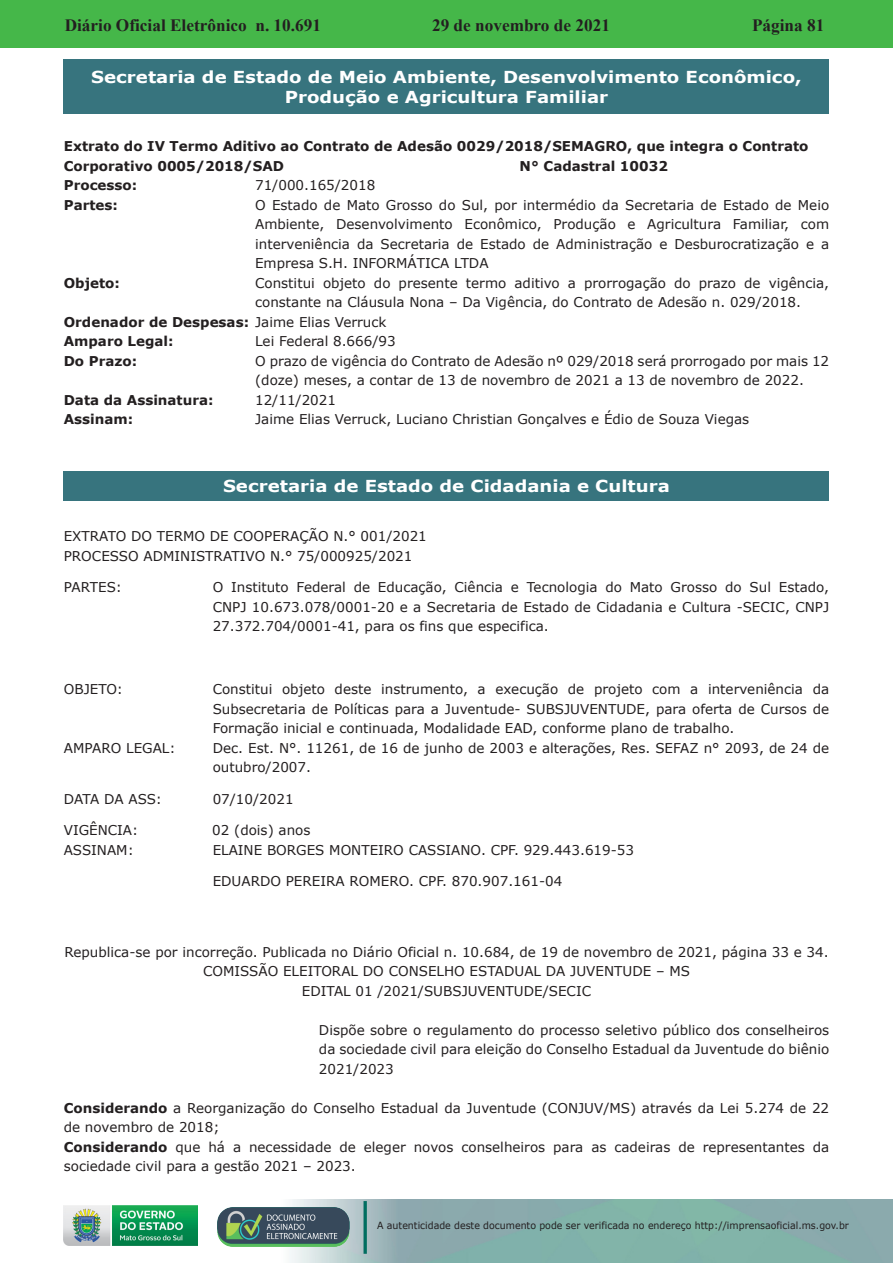
<style>
.page{position:relative;width:893px;height:1263px;background:#fff}
.page>*{position:absolute;margin:0;border:0;box-sizing:border-box;transform-origin:0 0}
.t1{font:700 17.25px "Times New Roman";color:#231f20}
.Atos_Normativos_das{font:700 16.5px/19.8px "Verdana";color:#fff;text-align:center;scale:1.1 1}
.Body_Text_3{font:13.5px/19.5px "Verdana";color:#231f20}
.Body_Text_Indent{font:13.5px/19.5px "Verdana";color:#231f20;text-align:justify}
.t2{font:700 13.5px/19.5px "Verdana";color:#231f20}
.t3{font:9.9px "Verdana";color:#231f20;scale:.95 1}
.s1{font-weight:400}
.s2{font-weight:700}
</style>
<div class="page">
<div style="left:0;top:0;width:893px;height:48px;background:#45b749"></div>
<img style="left:63px;top:1199px;width:830px;height:64px">
<img style="left:364px;top:1202px;width:2px;height:51px">
<img style="left:218px;top:1207px;width:132px;height:39px">
<img style="left:64px;top:1205px;width:134px;height:41px">
<div style="left:64px;top:60px;width:765px;height:54px;background:#37747e"></div>
<div style="left:64px;top:471px;width:765px;height:30px;background:#37747e"></div>
<p class="t1" style="left:65px;top:13px;width:258px">Diário Oficial Eletrônico n. 10.691</p>
<p class="t1" style="left:432px;top:13px;width:179px">29 de novembro de 2021</p>
<p class="t1" style="left:752px;top:13px;width:74px">Página 81</p>
<p class="Atos_Normativos_das" style="left:91px;top:67px;width:647px">Secretaria de Estado de Meio Ambiente, Desenvolvimento Econômico,<br>Produção e Agricultura Familiar</p>
<p class="t2" style="left:64px;top:136px;width:746px">Extrato do IV Termo Aditivo ao Contrato de Adesão 0029/2018/SEMAGRO, que integra o Contrato<br>Corporativo 0005/2018/SAD</p>
<p class="t2" style="left:520px;top:156px;width:150px">N° Cadastral 10032</p>
<p class="t2" style="left:64px;top:175px;width:75px">Processo:</p>
<p class="Body_Text_3" style="left:255px;top:176px;width:122px">71/000.165/2018</p>
<p class="t2" style="left:64px;top:195px;width:56px">Partes:</p>
<p class="Body_Text_3" style="left:255px;top:195px;width:576px;text-align:justify">O Estado de Mato Grosso do Sul, por intermédio da Secretaria de Estado de Meio Ambiente, Desenvolvimento Econômico, Produção e Agricultura Familiar, com interveniência da Secretaria de Estado de Administração e Desburocratização e a Empresa S.H. INFORMÁTICA LTDA</p>
<p class="t2" style="left:64px;top:273px;width:58px">Objeto:</p>
<p class="Body_Text_3" style="left:255px;top:273px;width:576px">Constitui objeto do presente termo aditivo a prorrogação do prazo de vigência, constante na Cláusula Nona – Da Vigência, do Contrato de Adesão n. 029/2018.</p>
<p class="t2" style="left:64px;top:312px;width:324px">Ordenador de Despesas: <span class="s1">Jaime Elias Verruck</span></p>
<p class="t2" style="left:64px;top:331px;width:111px">Amparo Legal:</p>
<p class="Body_Text_3" style="left:255px;top:332px;width:142px">Lei Federal 8.666/93</p>
<p class="t2" style="left:64px;top:351px;width:75px">Do Prazo:</p>
<p class="Body_Text_3" style="left:255px;top:351px;width:576px">O prazo de vigência do Contrato de Adesão nº 029/2018 será prorrogado por mais 12 (doze) meses, a contar de 13 de novembro de 2021 a 13 de novembro de 2022.</p>
<p class="t2" style="left:64px;top:390px;width:151px">Data da Assinatura:</p>
<p class="Body_Text_3" style="left:255px;top:390px;width:82px">12/11/2021</p>
<p class="t2" style="left:64px;top:409px;width:71px">Assinam:</p>
<p class="Body_Text_3" style="left:255px;top:410px;width:496px">Jaime Elias Verruck, Luciano Christian Gonçalves e Édio de Souza Viegas</p>
<p class="Atos_Normativos_das" style="left:223px;top:476px;width:408px">Secretaria de Estado de Cidadania e Cultura</p>
<p class="Body_Text_3" style="left:64px;top:527px;width:365px">EXTRATO DO TERMO DE COOPERAÇÃO N.° 001/2021</p>
<p class="Body_Text_Indent" style="left:64px;top:546px;width:350px">PROCESSO ADMINISTRATIVO N.° 75/000925/2021</p>
<p class="Body_Text_Indent" style="left:64px;top:578px;width:60px">PARTES:</p>
<p class="Body_Text_Indent" style="left:213px;top:578px;width:618px">O Instituto Federal de Educação, Ciência e Tecnologia do Mato Grosso do Sul Estado, CNPJ 10.673.078/0001-20 e a Secretaria de Estado de Cidadania e Cultura -SECIC, CNPJ 27.372.704/0001-41, para os fins que especifica.</p>
<p class="Body_Text_3" style="left:64px;top:680px;width:61px">OBJETO:</p>
<p class="Body_Text_3" style="left:213px;top:680px;width:618px;text-align:justify">Constitui objeto deste instrumento, a execução de projeto com a interveniência da Subsecretaria de Políticas para a Juventude- SUBSJUVENTUDE, para oferta de Cursos de Formação inicial e continuada, Modalidade EAD, conforme plano de trabalho.</p>
<p class="Body_Text_Indent" style="left:64px;top:738px;width:113px">AMPARO LEGAL:</p>
<p class="Body_Text_Indent" style="left:213px;top:738px;width:618px">Dec. Est. N°. 11261, de 16 de junho de 2003 e alterações, Res. SEFAZ n° 2093, de 24 de outubro/2007.</p>
<p class="Body_Text_Indent" style="left:64px;top:789px;width:100px">DATA DA ASS:</p>
<p class="Body_Text_Indent" style="left:213px;top:789px;width:82px">07/10/2021</p>
<p class="Body_Text_3" style="left:64px;top:821px;width:76px">VIGÊNCIA:</p>
<p class="Body_Text_3" style="left:212px;top:821px;width:100px">02 (dois) anos</p>
<p class="Body_Text_Indent" style="left:64px;top:840px;width:72px">ASSINAM:</p>
<p class="Body_Text_Indent" style="left:213px;top:840px;width:423px">ELAINE BORGES MONTEIRO CASSIANO. CPF. 929.443.619-53</p>
<p class="Body_Text_Indent" style="left:213px;top:872px;width:351px">EDUARDO PEREIRA ROMERO. CPF. 870.907.161-04</p>
<p class="Body_Text_3" style="left:64px;top:942px;width:766px">Republica-se por incorreção. Publicada no Diário Oficial n. 10.684, de 19 de novembro de 2021, página 33 e 34.</p>
<p class="Body_Text_3" style="left:203px;top:962px;width:488px">COMISSÃO ELEITORAL DO CONSELHO ESTADUAL DA JUVENTUDE – MS</p>
<p class="Body_Text_3" style="left:302px;top:981px;width:291px">EDITAL 01 /2021/SUBSJUVENTUDE/SECIC</p>
<p class="Body_Text_3" style="left:319px;top:1020px;width:512px;text-align:justify">Dispõe sobre o regulamento do processo seletivo público dos conselheiros da sociedade civil para eleição do Conselho Estadual da Juventude do biênio 2021/2023</p>
<p class="Body_Text_3" style="left:64px;top:1098px;width:767px"><span class="s2">Considerando</span> a Reorganização do Conselho Estadual da Juventude (CONJUV/MS) através da Lei 5.274 de 22 de novembro de 2018;</p>
<p class="Body_Text_3" style="left:64px;top:1137px;width:767px"><span class="s2">Considerando</span> que há a necessidade de eleger novos conselheiros para as cadeiras de representantes da sociedade civil para a gestão 2021 – 2023.</p>
<p class="t3" style="left:377px;top:1219px;width:498px">A autenticidade deste documento pode ser verificada no endereço http://imprensaoficial.ms.gov.br</p>
</div>
